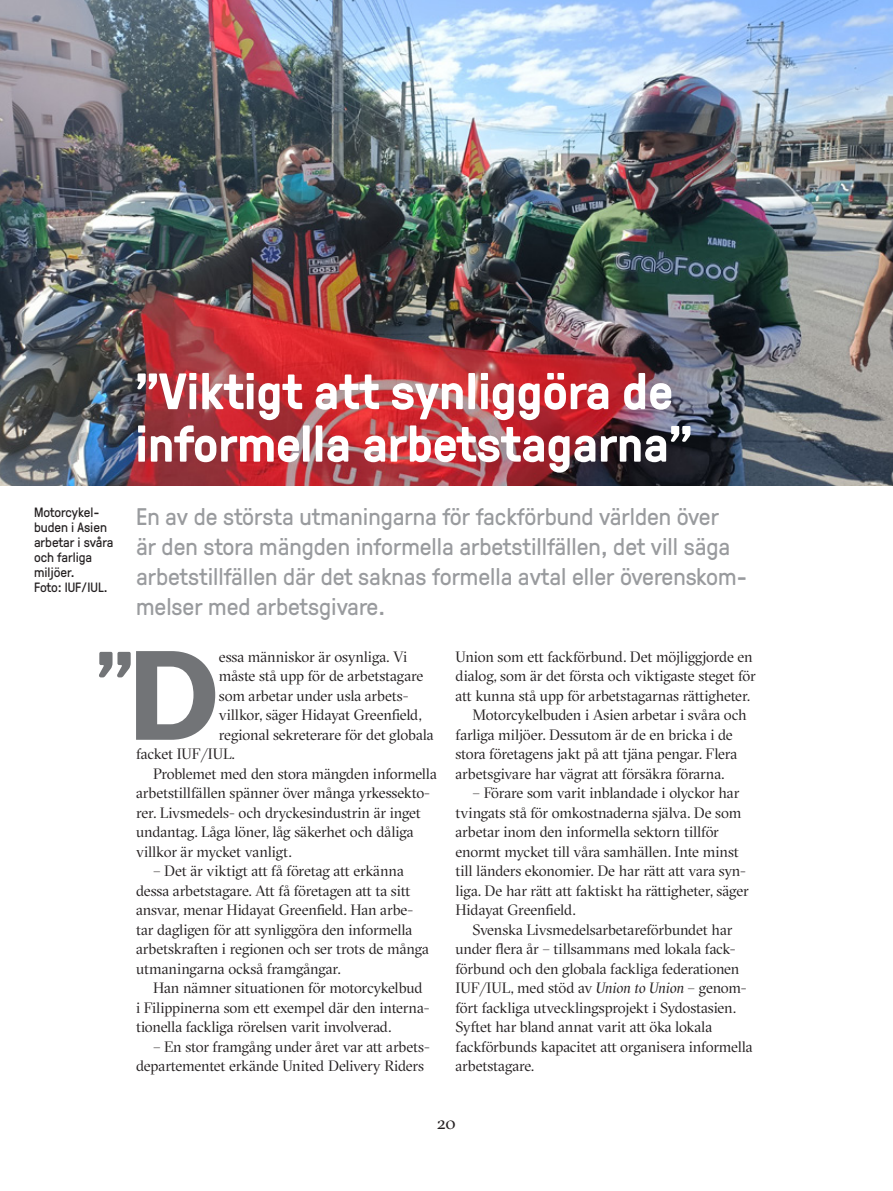
<style>
.page{position:relative;width:893px;height:1191px;background:#fff}
.page>*{position:absolute;margin:0;border:0;box-sizing:border-box;transform-origin:0 0}
.t1{font:700 124.8px "GT America";color:#727477}
.t2{font:700 51px/52.5px "GT Pressura";letter-spacing:-.01em;color:#fff}
.t3{font:24px/30px "GT Pressura";color:#999b9e}
.t4{font:18px "GT Sectra Fine";color:#231f20}
.t5{font:15px/19.5px "GT Sectra Fine";letter-spacing:-.01em;color:#231f20}
.t6{font:13.5px/15px "GT Pressura";color:#231f20}
.s1{font-style:italic}
</style>
<div class="page">
<img style="left:0;top:0;width:893px;height:485px">
<svg style="left:99px;top:652px;width:32px;height:25px"></svg>
<p class="t6" style="left:34px;top:504px;width:81px">Motorcykel&shy;buden i Asien arbetar i svåra och farliga miljöer.<br>Foto: IUF/IUL.</p>
<h2 class="t2" style="left:135px;top:363px;width:559px">”Viktigt att synliggöra de informella arbetstagarna”</h2>
<h3 class="t3" style="left:136px;top:500px;width:613px">En av de största utmaningarna för fackförbund världen över<br>är den stora mängden informella arbetstillfällen, det vill säga arbetstillfällen där det saknas formella avtal eller överenskom&shy;melser med arbetsgivare.</h3>
<h1 class="t1" style="left:127px;top:617px;width:94px">D</h1>
<p class="t5" style="left:219px;top:646px;width:190px">essa människor är osynliga. Vi</p>
<p class="t5" style="left:219px;top:666px;width:206px">måste stå upp för de arbetstagare</p>
<p class="t5" style="left:219px;top:685px;width:191px">som arbetar under usla arbets-</p>
<p class="t5" style="left:219px;top:705px;width:204px">villkor, säger Hidayat Greenfield,</p>
<p class="t5" style="left:219px;top:724px;width:216px">regional sekreterare för det globala</p>
<p class="t5" style="left:136px;top:744px;width:100px">facket IUF/IUL.</p>
<p class="t5" style="left:153px;top:763px;width:285px">Problemet med den stora mängden informella</p>
<p class="t5" style="left:136px;top:783px;width:295px">arbetstillfällen spänner över många yrkessekto-</p>
<p class="t5" style="left:136px;top:802px;width:286px">rer. Livsmedels- och dryckesindustrin är inget</p>
<p class="t5" style="left:136px;top:822px;width:279px">undantag. Låga löner, låg säkerhet och dåliga</p>
<p class="t5" style="left:136px;top:841px;width:157px">villkor är mycket vanligt.</p>
<p class="t5" style="left:136px;top:861px;width:294px;text-indent:17px">– Det är viktigt att få företag att erkänna dessa arbetstagare. Att få företagen att ta sitt ansvar, menar Hidayat Greenfield. Han arbe&shy;tar dagligen för att synliggöra den informella arbetskraften i regionen och ser trots de många utmaningarna också framgångar.</p>
<p class="t5" style="left:136px;top:978px;width:295px;text-indent:17px">Han nämner situationen för motorcykelbud i Filippinerna som ett exempel där den interna&shy;tionella fackliga rörelsen varit involverad.</p>
<p class="t5" style="left:136px;top:1036px;width:295px;text-indent:17px">– En stor framgång under året var att arbets&shy;departementet erkände United Delivery Riders</p>
<p class="t5" style="left:455px;top:646px;width:299px">Union som ett fackförbund. Det möjliggjorde en</p>
<p class="t5" style="left:455px;top:666px;width:302px">dialog, som är det första och viktigaste steget för</p>
<p class="t5" style="left:455px;top:685px;width:296px">att kunna stå upp för arbetstagarnas rättigheter.</p>
<p class="t5" style="left:472px;top:705px;width:276px">Motorcykelbuden i Asien arbetar i svåra och</p>
<p class="t5" style="left:455px;top:724px;width:279px">farliga miljöer. Dessutom är de en bricka i de</p>
<p class="t5" style="left:455px;top:744px;width:283px">stora företagens jakt på att tjäna pengar. Flera</p>
<p class="t5" style="left:455px;top:763px;width:271px">arbetsgivare har vägrat att försäkra förarna.</p>
<p class="t5" style="left:455px;top:783px;width:295px;text-indent:17px">– Förare som varit inblandade i olyckor har tvingats stå för omkostnaderna själva. De som arbetar inom den informella sektorn tillför enormt mycket till våra samhällen. Inte minst till länders ekonomier. De har rätt att vara syn&shy;liga. De har rätt att faktiskt ha rättigheter, säger Hidayat Greenfield.</p>
<p class="t5" style="left:455px;top:919px;width:299px;text-indent:17px">Svenska Livsmedelsarbetareförbundet har under flera år – tillsammans med lokala fack&shy;förbund och den globala fackliga federationen IUF/IUL, med stöd av <span class="s1">Union to Union</span> – genom&shy;fört fackliga utvecklingsprojekt i Sydostasien.<br>Syftet har bland annat varit att öka lokala fackförbunds kapacitet att organisera informella arbetstagare.</p>
<p class="t4" style="left:437px;top:1111px;width:20px">20</p>
</div>
